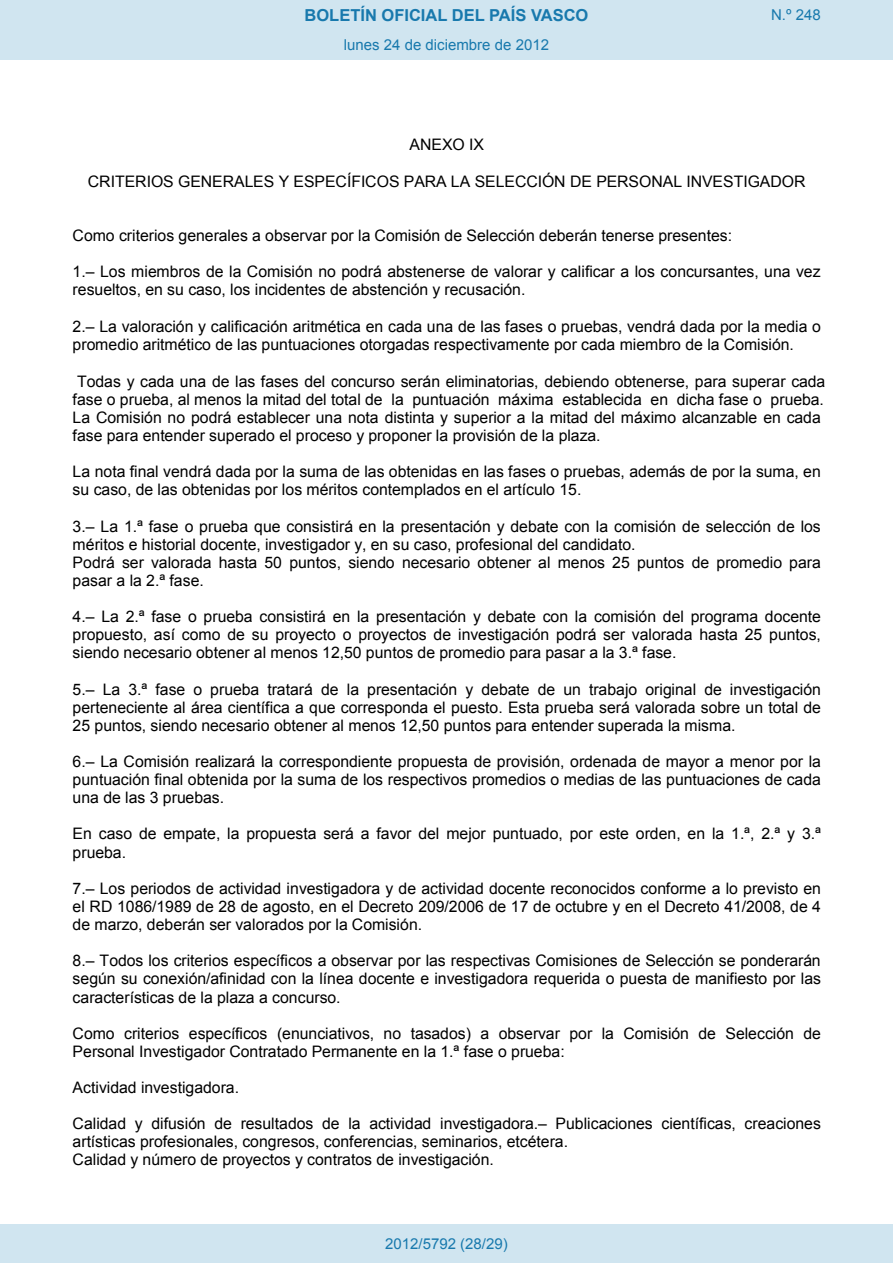
<style>
.page{position:relative;width:893px;height:1263px;background:#fff}
.page>*{position:absolute;margin:0;border:0;box-sizing:border-box;transform-origin:0 0}
.t1{font:700 16.5px "Arial";color:#1879ad}
.t2{font:15.9px/18.1px "Arial";color:#000}
.Paginacion_Centro{font:15px "Arial";color:#1879ad}
</style>
<div class="page">
<div style="left:0;top:0;width:893px;height:60px;background:#d0e5f0"></div>
<div style="left:0;top:1225px;width:893px;height:38px;background:#d0e5f0"></div>
<p class="t1" style="left:305px;top:4px;width:285px">BOLETÍN OFICIAL DEL PAÍS VASCO</p>
<p class="Paginacion_Centro" style="left:771px;top:5px;width:51px">N.º 248</p>
<p class="Paginacion_Centro" style="left:344px;top:35px;width:207px">lunes 24 de diciembre de 2012</p>
<p class="t2" style="left:410px;top:136px;width:76px">ANEXO IX</p>
<p class="t2" style="left:88px;top:172px;width:719px">CRITERIOS GENERALES Y ESPECÍFICOS PARA LA SELECCIÓN DE PERSONAL INVESTIGADOR</p>
<p class="t2" style="left:73px;top:227px;width:661px">Como criterios generales a observar por la Comisión de Selección deberán tenerse presentes:</p>
<p class="t2" style="left:73px;top:263px;width:750px">1.– Los miembros de la Comisión no podrá abstenerse de valorar y calificar a los concursantes, una vez resueltos, en su caso, los incidentes de abstención y recusación.</p>
<p class="t2" style="left:73px;top:317px;width:750px">2.– La valoración y calificación aritmética en cada una de las fases o pruebas, vendrá dada por la media o promedio aritmético de las puntuaciones otorgadas respectivamente por cada miembro de la Comisión.</p>
<p class="t2" style="left:73px;top:373px;width:754px">Todas y cada una de las fases del concurso serán eliminatorias, debiendo obtenerse, para superar cada fase o prueba, al menos la mitad del total de la puntuación máxima establecida en dicha fase o prueba.<br>La Comisión no podrá establecer una nota distinta y superior a la mitad del máximo alcanzable en cada fase para entender superado el proceso y proponer la provisión de la plaza.</p>
<p class="t2" style="left:73px;top:463px;width:750px">La nota final vendrá dada por la suma de las obtenidas en las fases o pruebas, además de por la suma, en su caso, de las obtenidas por los méritos contemplados en el artículo 15.</p>
<p class="t2" style="left:73px;top:517px;width:750px">3.– La 1.ª fase o prueba que consistirá en la presentación y debate con la comisión de selección de los méritos e historial docente, investigador y, en su caso, profesional del candidato.<br>Podrá ser valorada hasta 50 puntos, siendo necesario obtener al menos 25 puntos de promedio para pasar a la 2.ª fase.</p>
<p class="t2" style="left:73px;top:608px;width:750px;text-align:justify">4.– La 2.ª fase o prueba consistirá en la presentación y debate con la comisión del programa docente propuesto, así como de su proyecto o proyectos de investigación podrá ser valorada hasta 25 puntos, siendo necesario obtener al menos 12,50 puntos de promedio para pasar a la 3.ª fase.</p>
<p class="t2" style="left:73px;top:680px;width:750px;text-align:justify">5.– La 3.ª fase o prueba tratará de la presentación y debate de un trabajo original de investigación perteneciente al área científica a que corresponda el puesto. Esta prueba será valorada sobre un total de 25 puntos, siendo necesario obtener al menos 12,50 puntos para entender superada la misma.</p>
<p class="t2" style="left:73px;top:752px;width:750px;text-align:justify">6.– La Comisión realizará la correspondiente propuesta de provisión, ordenada de mayor a menor por la puntuación final obtenida por la suma de los respectivos promedios o medias de las puntuaciones de cada una de las 3 pruebas.</p>
<p class="t2" style="left:73px;top:825px;width:750px">En caso de empate, la propuesta será a favor del mejor puntuado, por este orden, en la 1.ª, 2.ª y 3.ª prueba.</p>
<p class="t2" style="left:73px;top:879px;width:750px;text-align:justify">7.– Los periodos de actividad investigadora y de actividad docente reconocidos conforme a lo previsto en el RD 1086/1989 de 28 de agosto, en el Decreto 209/2006 de 17 de octubre y en el Decreto 41/2008, de 4 de marzo, deberán ser valorados por la Comisión.</p>
<p class="t2" style="left:73px;top:952px;width:750px;text-align:justify">8.– Todos los criterios específicos a observar por las respectivas Comisiones de Selección se ponderarán según su conexión/afinidad con la línea docente e investigadora requerida o puesta de manifiesto por las características de la plaza a concurso.</p>
<p class="t2" style="left:73px;top:1024px;width:750px">Como criterios específicos (enunciativos, no tasados) a observar por la Comisión de Selección de<br>Personal Investigador Contratado Permanente en la 1.ª fase o prueba:</p>
<p class="t2" style="left:73px;top:1078px;width:168px">Actividad investigadora.</p>
<p class="t2" style="left:73px;top:1115px;width:750px">Calidad y difusión de resultados de la actividad investigadora.– Publicaciones científicas, creaciones artísticas profesionales, congresos, conferencias, seminarios, etcétera.<br>Calidad y número de proyectos y contratos de investigación.</p>
<p class="Paginacion_Centro" style="left:385px;top:1234px;width:124px">2012/5792 (28/29)</p>
</div>
